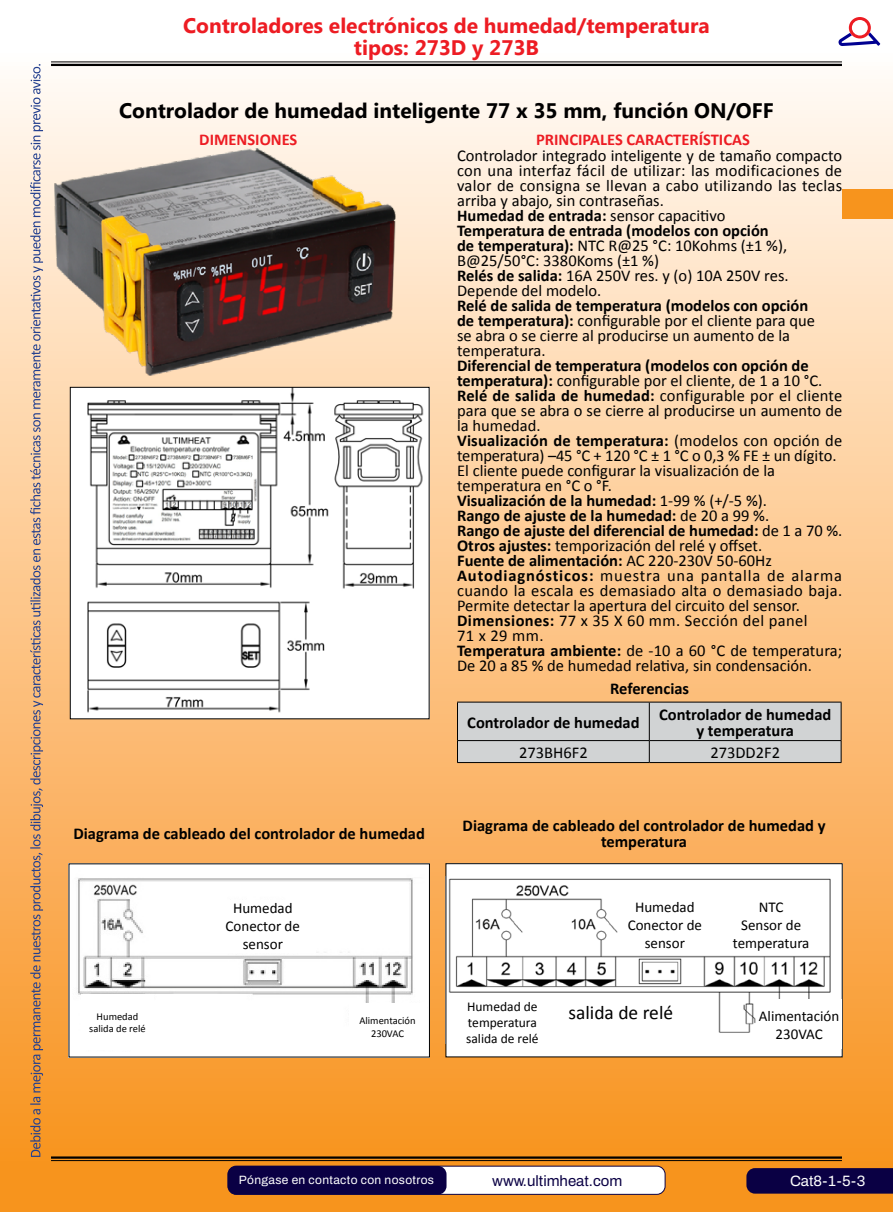
<style>
.page{position:relative;width:893px;height:1212px;background:#fff}
.page>*{position:absolute;margin:0;border:0;box-sizing:border-box;transform-origin:0 0}
.t1{font:700 21px/22.5px "Microsoft New Tai Lue";color:#ed1c23;text-align:center}
.t2{font:700 21px "Microsoft New Tai Lue";color:#000}
.t3{font:19.5px "Calibri";color:#000}
.t4{font:16.5px/15px "Calibri";color:#000}
.t5{font:700 16.5px/16.5px "Calibri";color:#000;text-align:center}
.t6{font:700 16.5px "Calibri";color:#ed1c23}
.t7{font:15px/18px "Calibri";color:#000;text-align:center}
.t8{font:600 15px "Archivo";color:#0a0044}
.t9{font:600 15px "Archivo";color:#fff}
.t10{font:13.5px/16.2px "Calibri";color:#000}
.t11{font:600 12px "Archivo";letter-spacing:.03em;color:#fff}
.t12{font:10.5px/12.6px "Calibri";color:#000;text-align:center}
.s1{font-weight:700}
</style>
<div class="page">
<div style="left:0;top:0;width:893px;height:1212px;background:linear-gradient(to bottom,#fff,#f68f1a)"></div>
<div style="left:842px;top:189px;width:51px;height:30px;background:#f7941d"></div>
<hr style="left:51px;top:1156px;width:791px;height:3px;background:#000">
<hr style="left:51px;top:1160px;width:791px;height:1px;background:#000">
<hr style="left:51px;top:62px;width:791px;height:1px;background:#000">
<hr style="left:51px;top:64px;width:791px;height:2px;background:#000">
<svg style="left:837px;top:17px;width:43px;height:29px"></svg>
<div style="left:228px;top:1166px;width:437px;height:28px;background:#fff;border-radius:8px"></div>
<div style="left:228px;top:1166px;width:437px;height:28px;border:1px solid #0a0044;border-radius:8px"></div>
<div style="left:228px;top:1166px;width:218px;height:28px;background:#0a0044;border-radius:9px"></div>
<div style="left:746px;top:1168px;width:147px;height:25px;background:#0a0044"></div>
<img style="left:30px;top:64px;width:13px;height:1093px">
<div style="left:457px;top:702px;width:385px;height:60px;background:#d1d3d4"></div>
<hr style="left:457px;top:762px;width:192px;height:1px;background:#000">
<hr style="left:649px;top:762px;width:192px;height:1px;background:#000">
<img style="left:71px;top:865px;width:357px;height:190px">
<div style="left:446px;top:864px;width:396px;height:193px;background:#fff"></div>
<img style="left:448px;top:878px;width:383px;height:155px">
<div style="left:446px;top:863px;width:397px;height:194px;border:1px solid #000"></div>
<img style="left:51px;top:148px;width:351px;height:227px">
<img style="left:72px;top:389px;width:355px;height:328px">
<div style="left:70px;top:387px;width:359px;height:332px;border:1px solid #000"></div>
<div style="left:210px;top:901px;width:106px;height:52px;background:#fff"></div>
<div style="left:81px;top:994px;width:73px;height:56px;background:#fff"></div>
<div style="left:349px;top:1003px;width:77px;height:47px;background:#fff"></div>
<div style="left:618px;top:900px;width:94px;height:52px;background:#fff"></div>
<div style="left:716px;top:900px;width:110px;height:52px;background:#fff"></div>
<div style="left:450px;top:993px;width:105px;height:60px;background:#fff"></div>
<div style="left:568px;top:993px;width:106px;height:60px;background:#fff"></div>
<div style="left:757px;top:1000px;width:84px;height:49px;background:#fff"></div>
<p class="t1" style="left:183px;top:16px;width:528px">Controladores electrónicos de humedad/temperatura tipos: 273D y 273B</p>
<p class="t2" style="left:119px;top:99px;width:656px">Controlador de humedad inteligente 77 x 35 mm, función ON/OFF</p>
<p class="t6" style="left:199px;top:129px;width:100px">DIMENSIONES</p>
<p class="t6" style="left:536px;top:129px;width:215px">PRINCIPALES CARACTERÍSTICAS</p>
<p class="t4" style="left:457px;top:148px;width:387px">Controlador integrado inteligente y de tamaño compacto con una interfaz fácil de utilizar: las modificaciones de valor de consigna se llevan a cabo utilizando las teclas arriba y abajo, sin contraseñas.<br><span class="s1">Humedad de entrada:</span> sensor capacitivo<br><span class="s1">Temperatura de entrada (modelos con opción<br>de temperatura):</span> NTC R@25 °C: 10Kohms (±1 %), B@25/50°C: 3380Koms (±1 %)<br><span class="s1">Relés de salida:</span> 16A 250V res. y (o) 10A 250V res.<br>Depende del modelo.</p>
<p class="t4" style="left:457px;top:298px;width:359px"><span class="s1">Relé de salida de temperatura (modelos con opción de temperatura):</span> configurable por el cliente para que se abra o se cierre al producirse un aumento de la temperatura.</p>
<p class="t4" style="left:457px;top:358px;width:387px"><span class="s1">Diferencial de temperatura (modelos con opción de temperatura):</span> configurable por el cliente, de 1 a 10 °C.<br><span class="s1">Relé de salida de humedad:</span> configurable por el cliente para que se abra o se cierre al producirse un aumento de la humedad.<br><span class="s1">Visualización de temperatura:</span> (modelos con opción de temperatura) –45 °C + 120 °C ± 1 °C o 0,3 % FE ± un dígito.<br>El cliente puede configurar la visualización de la temperatura en °C o °F.<br><span class="s1">Visualización de la humedad:</span> 1-99 % (+/-5 %).<br><span class="s1">Rango de ajuste de la humedad:</span> de 20 a 99 %.<br><span class="s1">Rango de ajuste del diferencial de humedad:</span> de 1 a 70 %.<br><span class="s1">Otros ajustes:</span> temporización del relé y offset.<br><span class="s1">Fuente de alimentación:</span> AC 220-230V 50-60Hz <span class="s1">Autodiagnósticos:</span> muestra una pantalla de alarma cuando la escala es demasiado alta o demasiado baja.<br>Permite detectar la apertura del circuito del sensor.<br><span class="s1">Dimensiones:</span> 77 x 35 X 60 mm. Sección del panel<br>71 x 29 mm.<br><span class="s1">Temperatura ambiente:</span> de -10 a 60 °C de temperatura; De 20 a 85 % de humedad relativa, sin condensación.</p>
<p class="t5" style="left:467px;top:672px;width:223px;line-height:33.8px;text-align:left;text-indent:143px">Referencias<br>Controlador de humedad</p>
<p class="t5" style="left:659px;top:706px;width:174px">Controlador de humedad y temperatura</p>
<p class="t4" style="left:519px;top:745px;width:70px">273BH6F2</p>
<p class="t4" style="left:710px;top:745px;width:71px">273DD2F2</p>
<p class="t5" style="left:74px;top:825px;width:353px">Diagrama de cableado del controlador de humedad</p>
<p class="t5" style="left:463px;top:817px;width:364px">Diagrama de cableado del controlador de humedad y temperatura</p>
<p class="t7" style="left:226px;top:899px;width:76px">Humedad<br>Conector de sensor</p>
<p class="t12" style="left:89px;top:1010px;width:58px">Humedad salida de relé</p>
<p class="t12" style="left:359px;top:1014px;width:58px">Alimentación<br>230VAC</p>
<p class="t7" style="left:628px;top:898px;width:76px">Humedad<br>Conector de sensor</p>
<p class="t7" style="left:733px;top:898px;width:78px">NTC<br>Sensor de temperatura</p>
<p class="t10" style="left:466px;top:998px;width:74px">Humedad de temperatura salida de relé</p>
<p class="t3" style="left:568px;top:1000px;width:106px">salida de relé</p>
<p class="t7" style="left:759px;top:1007px;width:82px">Alimentación<br>230VAC</p>
<p class="t11" style="left:239px;top:1171px;width:197px">Póngase en contacto con nosotros</p>
<p class="t8" style="left:492px;top:1169px;width:132px">www.ultimheat.com</p>
<p class="t9" style="left:790px;top:1169px;width:77px">Cat8-1-5-3</p>
</div>
